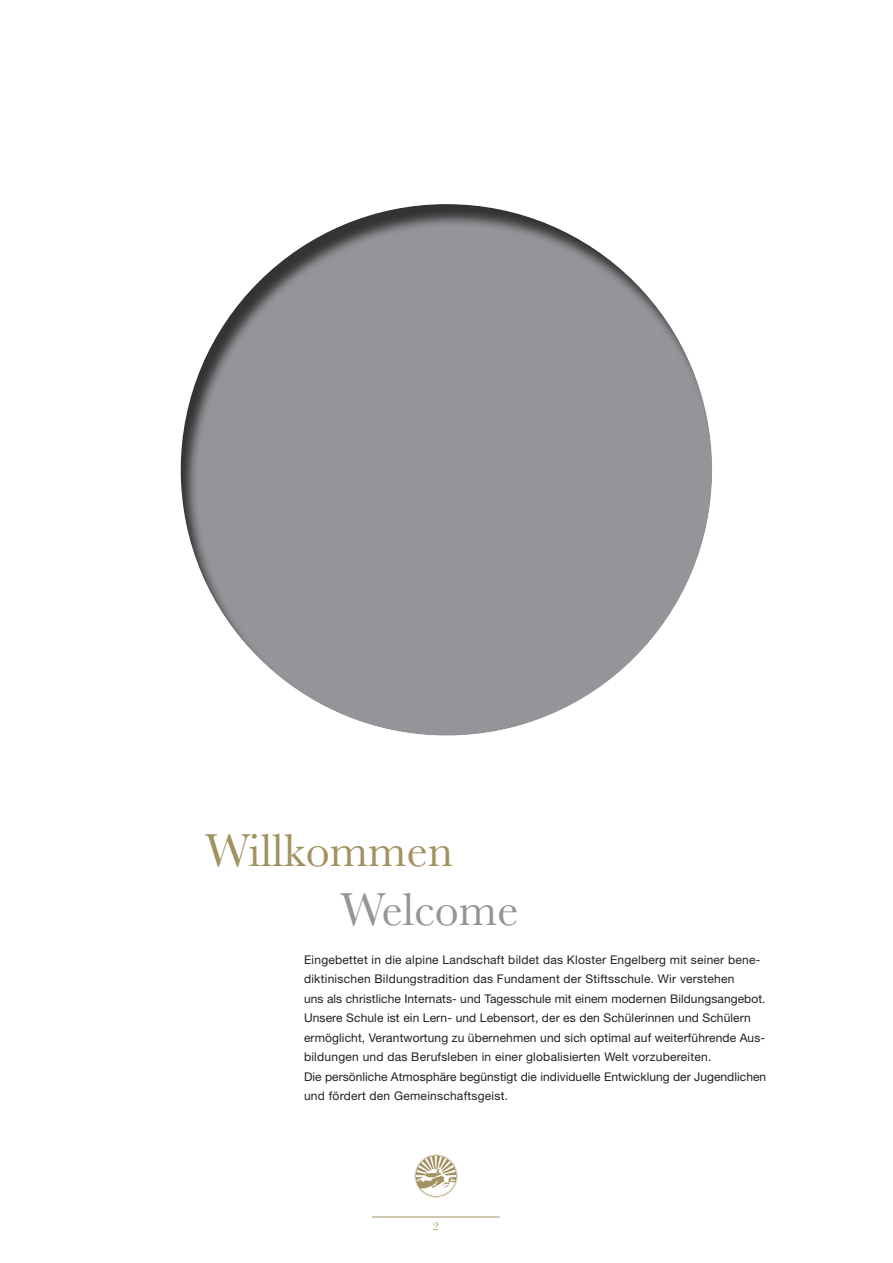
<style>
.page{position:relative;width:893px;height:1263px;background:#fff}
.page>*{position:absolute;margin:0;border:0;box-sizing:border-box;transform-origin:0 0}
.Headline_deutsch{font:48px "Baskerville";color:#a29161}
.Headline_deutsch-2{font:48px "Baskerville";color:#939598}
.Fliesstext_deutsch{font:12px/19.5px "Helvetica Neue LT Std";letter-spacing:.01em;color:#231f20}
.Headline_deutsch-3{font:12px "Baskerville";color:#a29161}
</style>
<div class="page">
<svg style="left:415px;top:1154px;width:43px;height:43px"></svg>
<hr style="left:372px;top:1216px;width:128px;height:1px;background:#a29161">
<div style="left:179px;top:201px;width:534px;height:536px;background:#231f20;opacity:.75"></div>
<p class="Headline_deutsch" style="left:205px;top:820px;width:250px">Willkommen</p>
<p class="Headline_deutsch-2" style="left:340px;top:879px;width:180px">Welcome</p>
<p class="Fliesstext_deutsch" style="left:304px;top:950px;width:463px">Eingebettet in die alpine Landschaft bildet das Kloster Engelberg mit seiner bene&shy;diktinischen Bildungstradition das Fundament der Stiftsschule. Wir verstehen<br>uns als christliche Internats- und Tagesschule mit einem modernen Bildungsangebot.<br>Unsere Schule ist ein Lern- und Lebensort, der es den Schülerinnen und Schülern ermöglicht, Verantwortung zu übernehmen und sich optimal auf weiterführende Aus&shy;bildungen und das Berufsleben in einer globalisierten Welt vorzubereiten.</p>
<p class="Fliesstext_deutsch" style="left:304px;top:1067px;width:464px">Die persönliche Atmosphäre begünstigt die individuelle Entwicklung der Jugendlichen und fördert den Gemeinschaftsgeist.</p>
<p class="Headline_deutsch-3" style="left:433px;top:1219px;width:7px">2</p>
</div>
